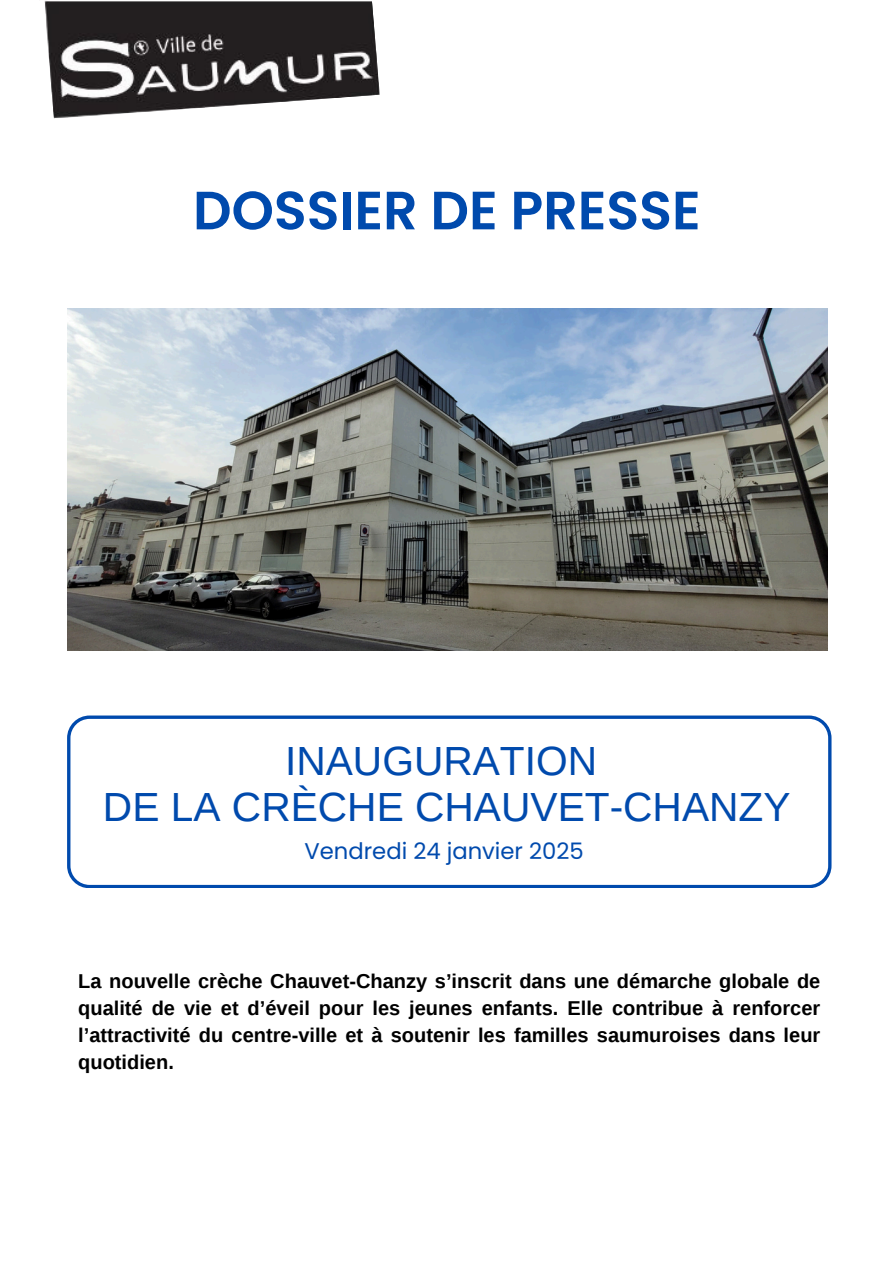
<style>
.page{position:relative;width:894px;height:1264px;background:#fff}
.page>*{position:absolute;margin:0;border:0;box-sizing:border-box;transform-origin:0 0}
.t1{font:600 53.85px "Poppins";color:#004aad}
.t2{font:40.65px/46.2px "Liberation Sans";color:#004aad;text-align:center}
.t3{font:22.65px "Poppins";color:#004aad}
.t4{font:700 19.95px/27px "Liberation Sans";color:#000;text-align:justify}
</style>
<div class="page">
<svg style="left:44px;top:0;width:336px;height:119px"></svg>
<svg style="left:67px;top:715px;width:764px;height:172px"></svg>
<img style="left:67px;top:309px;width:759px;height:342px">
<h2 class="t1" style="left:193px;top:173px;width:509px">DOSSIER DE PRESSE</h2>
<p class="t2" style="left:103px;top:737px;width:689px">INAUGURATION<br>DE LA CRÈCHE CHAUVET-CHANZY</p>
<h1 class="t3" style="left:304px;top:835px;width:280px">Vendredi 24 janvier 2025</h1>
<p class="t4" style="left:78px;top:968px;width:743px">La nouvelle crèche Chauvet-Chanzy s’inscrit dans une démarche globale de qualité de vie et d’éveil pour les jeunes enfants. Elle contribue à renforcer l’attractivité du centre-ville et à soutenir les familles saumuroises dans leur quotidien.</p>
</div>
